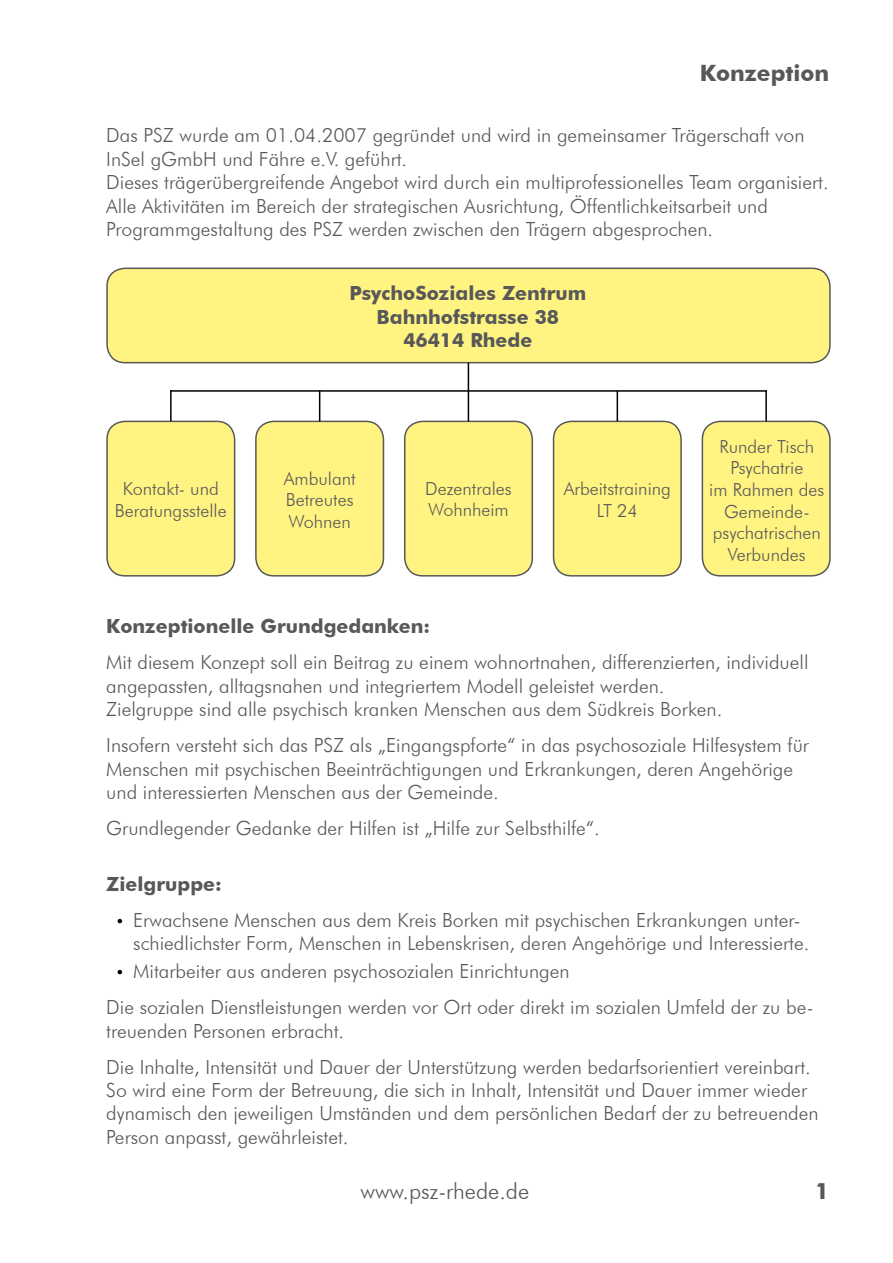
<style>
.page{position:relative;width:893px;height:1263px;background:#fff}
.page>*{position:absolute;margin:0;border:0;box-sizing:border-box;transform-origin:0 0}
.t1{font:300 22.5px "Futura BT";color:#58585a}
.t2{font:700 22.5px "Futura BT";color:#58585a}
.t3{font:300 19.5px/23.4px "Futura BT";color:#58585a}
.t4{font:700 19.5px/23.4px "Futura BT";color:#58585a;text-align:center}
.t5{font:300 18px/21.6px "Futura BT";color:#58585a;text-align:center}
.s1{font-family:"Times New Roman";font-weight:400;font-size:18px;color:#000}
</style>
<div class="page">
<div style="left:107px;top:268px;width:723px;height:95px;background:#fff381;border-radius:18px"></div>
<div style="left:106px;top:268px;width:725px;height:95px;border:2px solid #58585a;border-radius:18px"></div>
<div style="left:256px;top:421px;width:127px;height:155px;background:#fff381;border-radius:18px"></div>
<div style="left:255px;top:421px;width:129px;height:156px;border:2px solid #58585a;border-radius:18px"></div>
<div style="left:107px;top:421px;width:128px;height:155px;background:#fff381;border-radius:18px"></div>
<div style="left:106px;top:421px;width:129px;height:156px;border:2px solid #58585a;border-radius:18px"></div>
<div style="left:405px;top:421px;width:127px;height:155px;background:#fff381;border-radius:18px"></div>
<div style="left:404px;top:421px;width:129px;height:156px;border:2px solid #58585a;border-radius:18px"></div>
<div style="left:554px;top:421px;width:127px;height:155px;background:#fff381;border-radius:18px"></div>
<div style="left:553px;top:421px;width:129px;height:156px;border:2px solid #58585a;border-radius:18px"></div>
<div style="left:702px;top:421px;width:128px;height:155px;background:#fff381;border-radius:18px"></div>
<div style="left:702px;top:421px;width:129px;height:156px;border:2px solid #58585a;border-radius:18px"></div>
<hr style="left:468px;top:363px;width:1px;height:58px;background:#000">
<hr style="left:170px;top:390px;width:597px;height:2px;background:#000">
<hr style="left:765px;top:390px;width:2px;height:31px;background:#000">
<hr style="left:617px;top:391px;width:1px;height:30px;background:#000">
<hr style="left:319px;top:391px;width:1px;height:30px;background:#000">
<hr style="left:170px;top:390px;width:2px;height:31px;background:#000">
<p class="t2" style="left:700px;top:59px;width:131px">Konzeption</p>
<p class="t3" style="left:106px;top:124px;width:724px">Das PSZ wurde am 01.04.2007 gegründet und wird in gemeinsamer Trägerschaft von InSel gGmbH und Fähre e.V. geführt.<br>Dieses trägerübergreifende Angebot wird durch ein multiprofessionelles Team organisiert.<br>Alle Aktivitäten im Bereich der strategischen Ausrichtung, Öffentlichkeitsarbeit und Programmgestaltung des PSZ werden zwischen den Trägern abgesprochen.</p>
<p class="t4" style="left:349px;top:282px;width:238px">PsychoSoziales Zentrum<br>Bahnhofstrasse 38<br>46414 Rhede</p>
<p class="t5" style="left:284px;top:467px;width:73px;text-align:justify">Ambulant Betreutes Wohnen</p>
<p class="t5" style="left:115px;top:478px;width:113px">Kontakt- und<br>Beratungsstelle</p>
<p class="t5" style="left:425px;top:477px;width:88px;text-align:left">Dezentrales<br>Wohnheim</p>
<p class="t5" style="left:564px;top:478px;width:109px">Arbeitstraining<br>LT 24</p>
<p class="t5" style="left:709px;top:435px;width:117px">Runder Tisch<br>Psychatrie<br>im Rahmen des<br>Gemeinde&shy;psychatrischen<br>Verbundes</p>
<p class="t4" style="left:106px;top:614px;width:325px">Konzeptionelle Grundgedanken:</p>
<p class="t3" style="left:106px;top:651px;width:704px">Mit diesem Konzept soll ein Beitrag zu einem wohnortnahen, differenzierten, individuell angepassten, alltagsnahen und integriertem Modell geleistet werden.<br>Zielgruppe sind alle psychisch kranken Menschen aus dem Südkreis Borken.</p>
<p class="t3" style="left:106px;top:734px;width:704px">Insofern versteht sich das PSZ als „Eingangspforte“ in das psychosoziale Hilfesystem für<br>Menschen mit psychischen Beeinträchtigungen und Erkrankungen, deren Angehörige und interessierten Menschen aus der Gemeinde.</p>
<p class="t3" style="left:106px;top:817px;width:495px">Grundlegender Gedanke der Hilfen ist „Hilfe zur Selbsthilfe“.</p>
<p class="t4" style="left:106px;top:872px;width:117px">Zielgruppe:</p>
<p class="t3" style="left:133px;top:908px;width:678px;text-indent:-16px"><span class="s1">•</span> Erwachsene Menschen aus dem Kreis Borken mit psychischen Erkrankungen unter&shy;schiedlichster Form, Menschen in Lebenskrisen, deren Angehörige und Interessierte.</p>
<p class="t3" style="left:106px;top:953px;width:709px;line-height:36.2px;text-indent:11px"><span class="s1">•</span> Mitarbeiter aus anderen psychosozialen Einrichtungen<br>Die sozialen Dienstleistungen werden vor Ort oder direkt im sozialen Umfeld der zu be-</p>
<p class="t3" style="left:106px;top:1012px;width:706px;line-height:36.2px">treuenden Personen erbracht.<br>Die Inhalte, Intensität und Dauer der Unterstützung werden bedarfsorientiert vereinbart.</p>
<p class="t3" style="left:106px;top:1078px;width:714px">So wird eine Form der Betreuung, die sich in Inhalt, Intensität und Dauer immer wieder dynamisch den jeweiligen Umständen und dem persönlichen Bedarf der zu betreuenden<br>Person anpasst, gewährleistet.</p>
<p class="t1" style="left:360px;top:1177px;width:170px">www.psz-rhede.de</p>
<p class="t2" style="left:815px;top:1177px;width:16px">1</p>
</div>
